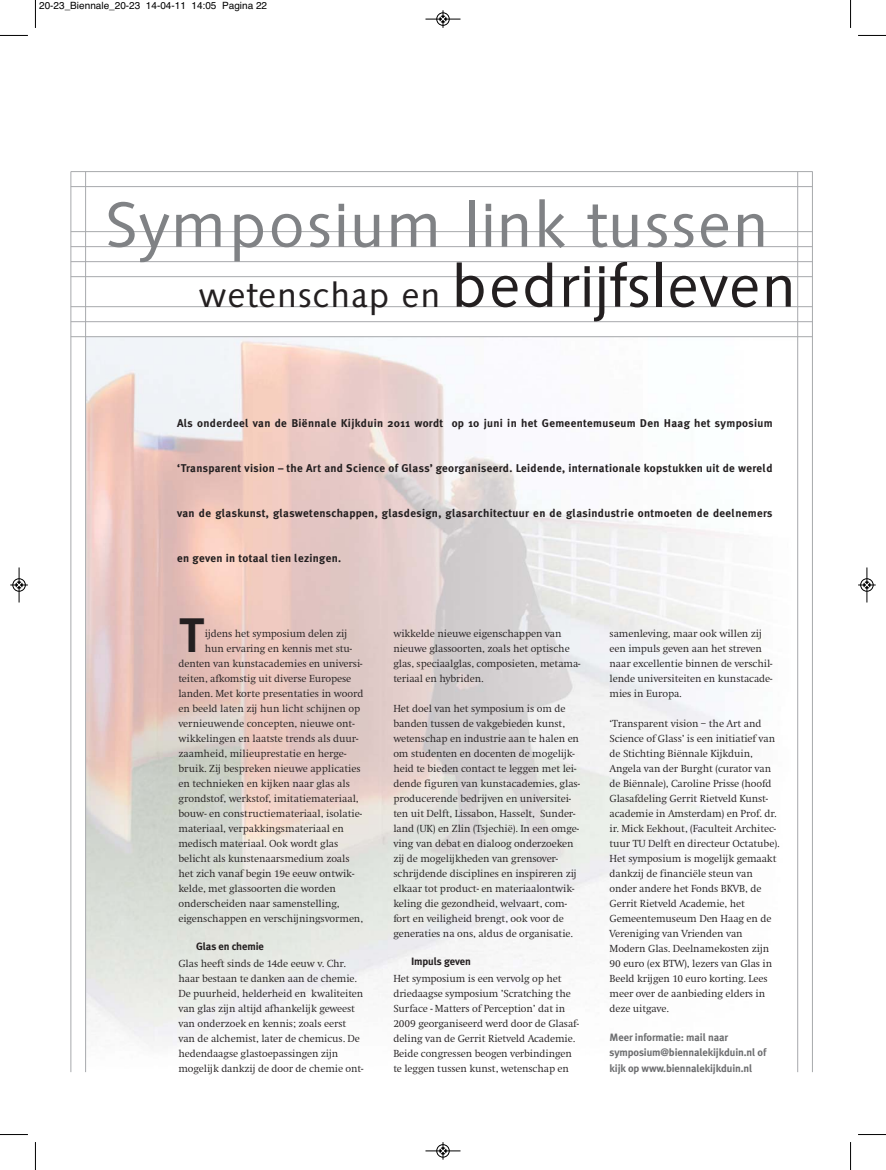
<style>
.page{position:relative;width:886px;height:1170px;background:#fff}
.page>*{position:absolute;margin:0;border:0;box-sizing:border-box;transform-origin:0 0}
.t1{font:66.25px "Saxony";letter-spacing:.01em;color:#808285}
.t2{font:62.5px "Saxony";letter-spacing:.01em;color:#231f20}
.t3{font:700 47.25px "DIN";color:#231f20}
.t4{font:700 11.25px "Meta Plus";letter-spacing:.025em;color:#231f20}
.t5{font:300 10.62px/15px "Swift";letter-spacing:-.01em;color:#231f20}
.t6{font:700 10.62px/15px "Meta Plus";letter-spacing:-.01em;color:#6d6e70}
.t7{font:700 10.62px "Meta Plus";letter-spacing:-.01em;color:#231f20}
.t8{font:10px "Helvetica";color:#000}
.s1{font-size:36.25px}
</style>
<div class="page">
<img style="left:86px;top:337px;width:91px;height:420px">
<img style="left:177px;top:337px;width:620px;height:706px">
<hr style="left:71px;top:171px;width:742px;height:1px;background:#a7a9ac">
<hr style="left:71px;top:186px;width:742px;height:1px;background:#a7a9ac">
<hr style="left:71px;top:231px;width:742px;height:1px;background:#a7a9ac">
<hr style="left:71px;top:246px;width:742px;height:1px;background:#a7a9ac">
<hr style="left:71px;top:261px;width:742px;height:1px;background:#a7a9ac">
<hr style="left:71px;top:276px;width:742px;height:1px;background:#a7a9ac">
<hr style="left:71px;top:306px;width:742px;height:1px;background:#a7a9ac">
<hr style="left:71px;top:321px;width:742px;height:1px;background:#a7a9ac">
<hr style="left:71px;top:336px;width:742px;height:1px;background:#a7a9ac">
<hr style="left:71px;top:171px;width:1px;height:900px;background:#a7a9ac">
<hr style="left:85px;top:171px;width:1px;height:900px;background:#a7a9ac">
<hr style="left:797px;top:172px;width:1px;height:899px;background:#a7a9ac">
<hr style="left:812px;top:172px;width:1px;height:899px;background:#a7a9ac">
<svg style="left:35px;top:0;width:1px;height:28px"></svg>
<svg style="left:0;top:35px;width:28px;height:1px"></svg>
<svg style="left:850px;top:0;width:1px;height:28px"></svg>
<svg style="left:858px;top:35px;width:28px;height:1px"></svg>
<svg style="left:35px;top:1142px;width:1px;height:27px"></svg>
<svg style="left:0;top:1134px;width:28px;height:1px"></svg>
<svg style="left:850px;top:1142px;width:1px;height:27px"></svg>
<svg style="left:858px;top:1134px;width:28px;height:1px"></svg>
<div style="left:436px;top:12px;width:14px;height:14px;border:1px solid #fff;border-radius:50%"></div>
<hr style="left:425px;top:19px;width:35px;height:1px;background:#000">
<div style="left:437px;top:13px;width:12px;height:12px;border:1px solid #000;border-radius:50%"></div>
<svg style="left:440px;top:10px;width:6px;height:18px"></svg>
<div style="left:436px;top:1144px;width:14px;height:13px;border:1px solid #fff;border-radius:50%"></div>
<hr style="left:425px;top:1150px;width:35px;height:1px;background:#000">
<div style="left:437px;top:1144px;width:12px;height:13px;border:1px solid #000;border-radius:50%"></div>
<svg style="left:440px;top:1142px;width:6px;height:17px"></svg>
<div style="left:12px;top:578px;width:14px;height:13px;border:1px solid #fff;border-radius:50%"></div>
<hr style="left:19px;top:567px;width:1px;height:35px;background:#000">
<div style="left:13px;top:578px;width:12px;height:13px;border:1px solid #000;border-radius:50%"></div>
<svg style="left:10px;top:581px;width:18px;height:7px"></svg>
<hr style="left:867px;top:567px;width:1px;height:35px;background:#000">
<div style="left:860px;top:578px;width:13px;height:13px;border:1px solid #000;border-radius:50%"></div>
<svg style="left:858px;top:581px;width:18px;height:7px"></svg>
<p class="t8" style="left:39px;top:0;width:229px">20-23_Biennale_20-23 14-04-11 14:05 Pagina 22</p>
<h1 class="t1" style="left:106px;top:199px;width:665px">Symposium link tussen</h1>
<h2 class="t2" style="left:199px;top:262px;width:600px"><span class="s1">wetenschap en</span> bedrijfsleven</h2>
<p class="t4" style="left:177px;top:418px;width:597px">Als onderdeel van de Biënnale Kijkduin 2011 wordt op 10 juni in het Gemeentemuseum Den Haag het symposium</p>
<p class="t4" style="left:177px;top:463px;width:597px">‘Transparent vision – the Art and Science of Glass’ georganiseerd. Leidende, internationale kopstukken uit de wereld</p>
<p class="t4" style="left:177px;top:508px;width:597px">van de glaskunst, glaswetenschappen, glasdesign, glasarchitectuur en de glasindustrie ontmoeten de deelnemers</p>
<p class="t4" style="left:177px;top:553px;width:166px">en geven in totaal tien lezingen.</p>
<h3 class="t3" style="left:178px;top:618px;width:28px">T</h3>
<p class="t5" style="left:205px;top:626px;width:144px">ijdens het symposium delen zij</p>
<p class="t5" style="left:205px;top:641px;width:149px">hun ervaring en kennis met stu-</p>
<p class="t5" style="left:178px;top:656px;width:185px">denten van kunstacademies en universi-</p>
<p class="t5" style="left:178px;top:671px;width:174px">teiten, afkomstig uit diverse Europese</p>
<p class="t5" style="left:178px;top:686px;width:186px">landen. Met korte presentaties in woord</p>
<p class="t5" style="left:178px;top:701px;width:183px">en beeld laten zij hun licht schijnen op</p>
<p class="t5" style="left:178px;top:716px;width:178px">vernieuwende concepten, nieuwe ont-</p>
<p class="t5" style="left:178px;top:731px;width:182px">wikkelingen en laatste trends als duur-</p>
<p class="t5" style="left:178px;top:746px;width:169px">zaamheid, milieuprestatie en herge-</p>
<p class="t5" style="left:178px;top:761px;width:184px">bruik. Zij bespreken nieuwe applicaties</p>
<p class="t5" style="left:178px;top:776px;width:173px">en technieken en kijken naar glas als</p>
<p class="t5" style="left:178px;top:791px;width:182px">grondstof, werkstof, imitatiemateriaal,</p>
<p class="t5" style="left:178px;top:806px;width:185px">bouw- en constructiemateriaal, isolatie-</p>
<p class="t5" style="left:178px;top:821px;width:167px">materiaal, verpakkingsmateriaal en</p>
<p class="t5" style="left:178px;top:836px;width:161px">medisch materiaal. Ook wordt glas</p>
<p class="t5" style="left:178px;top:851px;width:173px">belicht als kunstenaarsmedium zoals</p>
<p class="t5" style="left:178px;top:866px;width:177px">het zich vanaf begin 19e eeuw ontwik-</p>
<p class="t5" style="left:178px;top:881px;width:159px">kelde, met glassoorten die worden</p>
<p class="t5" style="left:178px;top:896px;width:163px">onderscheiden naar samenstelling,</p>
<p class="t5" style="left:178px;top:911px;width:186px">eigenschappen en verschijningsvormen,</p>
<p class="t7" style="left:196px;top:941px;width:69px">Glas en chemie</p>
<p class="t5" style="left:178px;top:956px;width:187px">Glas heeft sinds de 14de eeuw v. Chr. haar bestaan te danken aan de chemie.<br>De puurheid, helderheid en kwaliteiten van glas zijn altijd afhankelijk geweest van onderzoek en kennis; zoals eerst van de alchemist, later de chemicus. De hedendaagse glastoepassingen zijn mogelijk dankzij de door de chemie ont-</p>
<p class="t5" style="left:393px;top:626px;width:189px">wikkelde nieuwe eigenschappen van nieuwe glassoorten, zoals het optische glas, speciaalglas, composieten, metama&shy;teriaal en hybriden.</p>
<p class="t5" style="left:393px;top:701px;width:188px">Het doel van het symposium is om de banden tussen de vakgebieden kunst, wetenschap en industrie aan te halen en om studenten en docenten de mogelijk&shy;heid te bieden contact te leggen met lei&shy;dende figuren van kunstacademies, glas&shy;producerende bedrijven en universitei&shy;ten uit Delft, Lissabon, Hasselt, Sunder&shy;land (UK) en Zlin (Tsjechië). In een omge&shy;ving van debat en dialoog onderzoeken zij de mogelijkheden van grensover&shy;schrijdende disciplines en inspireren zij elkaar tot product- en materiaalontwik&shy;keling die gezondheid, welvaart, com&shy;fort en veiligheid brengt, ook voor de generaties na ons, aldus de organisatie.</p>
<p class="t7" style="left:411px;top:956px;width:61px">Impuls geven</p>
<p class="t5" style="left:393px;top:971px;width:187px">Het symposium is een vervolg op het driedaagse symposium ’Scratching the Surface - Matters of Perception’ dat in 2009 georganiseerd werd door de Glasaf&shy;deling van de Gerrit Rietveld Academie.<br>Beide congressen beogen verbindingen te leggen tussen kunst, wetenschap en</p>
<p class="t5" style="left:609px;top:626px;width:164px">samenleving, maar ook willen zij een impuls geven aan het streven naar excellentie binnen de verschil&shy;lende universiteiten en kunstacade&shy;mies in Europa.</p>
<p class="t5" style="left:609px;top:716px;width:171px">‘Transparent vision – the Art and Science of Glass’ is een initiatief van de Stichting Biënnale Kijkduin, Angela van der Burght (curator van de Biënnale), Caroline Prisse (hoofd Glasafdeling Gerrit Rietveld Kunst&shy;academie in Amsterdam) en Prof. dr. ir. Mick Eekhout, (Faculteit Architec&shy;tuur TU Delft en directeur Octatube).<br>Het symposium is mogelijk gemaakt dankzij de financiële steun van onder andere het Fonds BKVB, de Gerrit Rietveld Academie, het Gemeentemuseum Den Haag en de Vereniging van Vrienden van Modern Glas. Deelnamekosten zijn 90 euro (ex BTW), lezers van Glas in Beeld krijgen 10 euro korting. Lees meer over de aanbieding elders in deze uitgave.</p>
<p class="t6" style="left:609px;top:1030px;width:158px">Meer informatie: mail naar symposium@biennalekijkduin.nl of</p>
<p class="t6" style="left:609px;top:1061px;width:144px">kijk op www.biennalekijkduin.nl</p>
</div>
